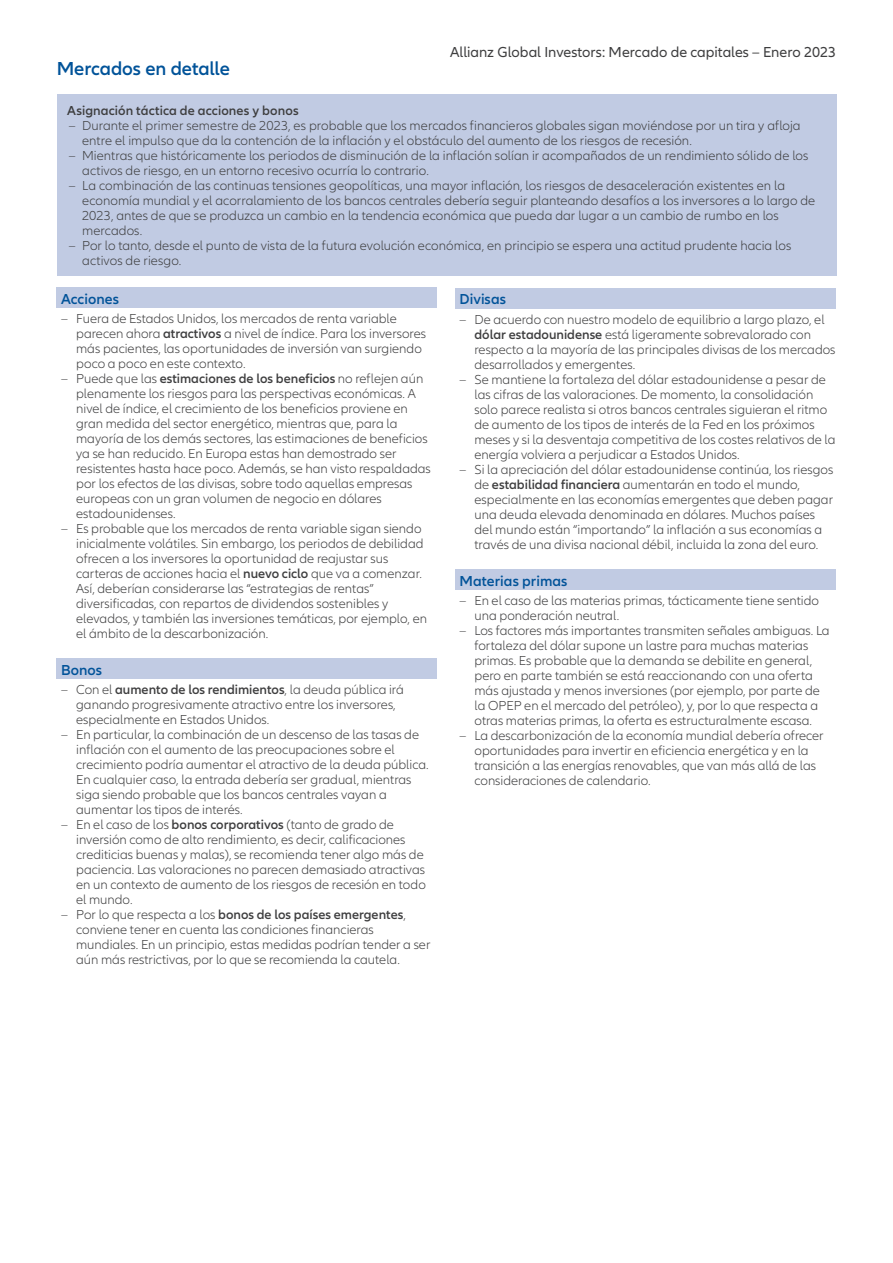
<style>
.page{position:relative;width:893px;height:1263px;background:#fff}
.page>*{position:absolute;margin:0;border:0;box-sizing:border-box;transform-origin:0 0}
.Copy_Highlight{font:600 19.5px "Allianz Neo";letter-spacing:-.005em;color:#015399}
.t1{font:15px "Allianz Neo";color:#3e3e3f}
._03_KMBCMM_Body_styl{font:600 15px "Allianz Neo";letter-spacing:.005em;color:#015399}
.t2{font:300 13.5px/15px "Allianz Neo";color:#3e3e3f}
.Subheadline_10pt{font:600 13.5px "Allianz Neo";letter-spacing:.01em;color:#3e3e3f}
.s1{font-weight:600}
</style>
<div class="page">
<div style="left:57px;top:94px;width:779px;height:181px;background:#c1cbe3"></div>
<div style="left:57px;top:288px;width:380px;height:20px;background:#c1cbe3"></div>
<div style="left:57px;top:659px;width:380px;height:20px;background:#c1cbe3"></div>
<div style="left:455px;top:288px;width:381px;height:21px;background:#c1cbe3"></div>
<div style="left:455px;top:569px;width:381px;height:21px;background:#c1cbe3"></div>
<p class="t1" style="left:450px;top:43px;width:388px">Allianz Global Investors: Mercado de capitales – Enero 2023</p>
<p class="Copy_Highlight" style="left:57px;top:57px;width:175px">Mercados en detalle</p>
<p class="Subheadline_10pt" style="left:67px;top:103px;width:233px">Asignación táctica de acciones y bonos</p>
<p class="t2" style="left:82px;top:118px;width:720px;text-indent:-14px">– Durante el primer semestre de 2023, es probable que los mercados financieros globales sigan moviéndose por un tira y afloja entre el impulso que da la contención de la inflación y el obstáculo del aumento de los riesgos de recesión.</p>
<p class="t2" style="left:82px;top:148px;width:728px;text-indent:-14px">– Mientras que históricamente los periodos de disminución de la inflación solían ir acompañados de un rendimiento sólido de los activos de riesgo, en un entorno recesivo ocurría lo contrario.</p>
<p class="t2" style="left:82px;top:178px;width:735px;text-indent:-14px">– La combinación de las continuas tensiones geopolíticas, una mayor inflación, los riesgos de desaceleración existentes en la economía mundial y el acorralamiento de los bancos centrales debería seguir planteando desafíos a los inversores a lo largo de 2023, antes de que se produzca un cambio en la tendencia económica que pueda dar lugar a un cambio de rumbo en los mercados.</p>
<p class="t2" style="left:82px;top:238px;width:711px;text-indent:-14px">– Por lo tanto, desde el punto de vista de la futura evolución económica, en principio se espera una actitud prudente hacia los activos de riesgo.</p>
<p class="_03_KMBCMM_Body_styl" style="left:61px;top:290px;width:59px">Acciones</p>
<p class="t2" style="left:76px;top:311px;width:351px;text-indent:-15px">– Fuera de Estados Unidos, los mercados de renta variable parecen ahora <span class="s1">atractivos</span> a nivel de índice. Para los inversores más pacientes, las oportunidades de inversión van surgiendo poco a poco en este contexto.</p>
<p class="t2" style="left:76px;top:371px;width:356px;text-indent:-15px">– Puede que las <span class="s1">estimaciones de los beneficios</span> no reflejen aún plenamente los riesgos para las perspectivas económicas. A nivel de índice, el crecimiento de los beneficios proviene en gran medida del sector energético, mientras que, para la mayoría de los demás sectores, las estimaciones de beneficios ya se han reducido. En Europa estas han demostrado ser resistentes hasta hace poco. Además, se han visto respaldadas por los efectos de las divisas, sobre todo aquellas empresas europeas con un gran volumen de negocio en dólares estadounidenses.</p>
<p class="t2" style="left:76px;top:521px;width:352px;text-indent:-15px">– Es probable que los mercados de renta variable sigan siendo inicialmente volátiles. Sin embargo, los periodos de debilidad ofrecen a los inversores la oportunidad de reajustar sus carteras de acciones hacia el <span class="s1">nuevo ciclo</span> que va a comenzar.<br>Así, deberían considerarse las “estrategias de rentas” diversificadas, con repartos de dividendos sostenibles y elevados, y también las inversiones temáticas, por ejemplo, en el ámbito de la descarbonización.</p>
<p class="_03_KMBCMM_Body_styl" style="left:61px;top:661px;width:43px">Bonos</p>
<p class="t2" style="left:76px;top:682px;width:329px;text-indent:-15px">– Con el <span class="s1">aumento de los rendimientos</span>, la deuda pública irá ganando progresivamente atractivo entre los inversores, especialmente en Estados Unidos.</p>
<p class="t2" style="left:76px;top:727px;width:354px;text-indent:-15px">– En particular, la combinación de un descenso de las tasas de inflación con el aumento de las preocupaciones sobre el crecimiento podría aumentar el atractivo de la deuda pública.<br>En cualquier caso, la entrada debería ser gradual, mientras siga siendo probable que los bancos centrales vayan a aumentar los tipos de interés.</p>
<p class="t2" style="left:76px;top:817px;width:351px;text-indent:-15px">– En el caso de los <span class="s1">bonos corporativos</span> (tanto de grado de inversión como de alto rendimiento, es decir, calificaciones crediticias buenas y malas), se recomienda tener algo más de paciencia. Las valoraciones no parecen demasiado atractivas en un contexto de aumento de los riesgos de recesión en todo el mundo.</p>
<p class="t2" style="left:76px;top:907px;width:356px;text-indent:-15px">– Por lo que respecta a los <span class="s1">bonos de los países emergentes</span>, conviene tener en cuenta las condiciones financieras mundiales. En un principio, estas medidas podrían tender a ser aún más restrictivas, por lo que se recomienda la cautela.</p>
<p class="_03_KMBCMM_Body_styl" style="left:459px;top:291px;width:48px">Divisas</p>
<p class="t2" style="left:474px;top:312px;width:363px;text-indent:-15px">– De acuerdo con nuestro modelo de equilibrio a largo plazo, el <span class="s1">dólar estadounidense</span> está ligeramente sobrevalorado con respecto a la mayoría de las principales divisas de los mercados desarrollados y emergentes.</p>
<p class="t2" style="left:474px;top:372px;width:363px;text-indent:-15px">– Se mantiene la fortaleza del dólar estadounidense a pesar de las cifras de las valoraciones. De momento, la consolidación solo parece realista si otros bancos centrales siguieran el ritmo de aumento de los tipos de interés de la Fed en los próximos meses y si la desventaja competitiva de los costes relativos de la energía volviera a perjudicar a Estados Unidos.</p>
<p class="t2" style="left:474px;top:462px;width:360px;text-indent:-15px">– Si la apreciación del dólar estadounidense continúa, los riesgos de <span class="s1">estabilidad financiera</span> aumentarán en todo el mundo, especialmente en las economías emergentes que deben pagar una deuda elevada denominada en dólares. Muchos países del mundo están “importando” la inflación a sus economías a través de una divisa nacional débil, incluida la zona del euro.</p>
<p class="_03_KMBCMM_Body_styl" style="left:459px;top:572px;width:109px">Materias primas</p>
<p class="t2" style="left:474px;top:593px;width:346px;text-indent:-15px">– En el caso de las materias primas, tácticamente tiene sentido una ponderación neutral.</p>
<p class="t2" style="left:459px;top:623px;width:372px;text-align:center">– Los factores más importantes transmiten señales ambiguas. La fortaleza del dólar supone un lastre para muchas materias primas. Es probable que la demanda se debilite en general,<br>pero en parte también se está reaccionando con una oferta<br>más ajustada y menos inversiones (por ejemplo, por parte de<br>la OPEP en el mercado del petróleo), y, por lo que respecta a otras materias primas, la oferta es estructuralmente escasa.</p>
<p class="t2" style="left:474px;top:728px;width:351px;text-indent:-15px">– La descarbonización de la economía mundial debería ofrecer oportunidades para invertir en eficiencia energética y en la transición a las energías renovables, que van más allá de las consideraciones de calendario.</p>
</div>
